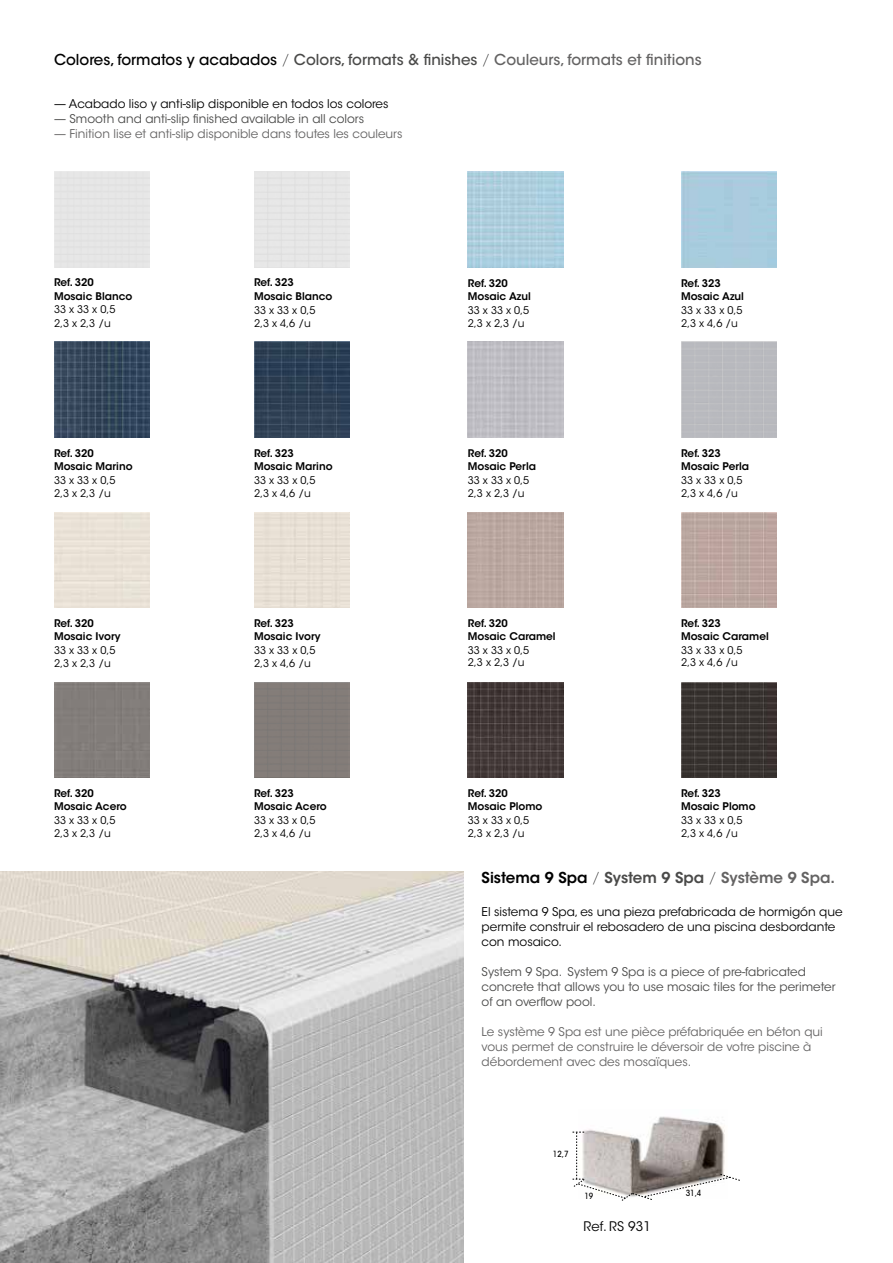
<style>
.page{position:relative;width:893px;height:1263px;background:#fff}
.page>*{position:absolute;margin:0;border:0;box-sizing:border-box;transform-origin:0 0}
.t1{font:500 15px "ITC Avant Garde Std";color:#646363}
.t2{font:600 15px "ITC Avant Garde Std";color:#646363}
.t3{font:13.2px "ITC Avant Garde Std";letter-spacing:.01em;color:#000}
.t4{font:12px/15px "ITC Avant Garde Std";color:#646363}
.t5{font:12px/15px "ITC Avant Garde Std";color:#4a4a49}
.t6{font:12px/15px "ITC Avant Garde Std";color:#000}
.t7{font:600 10.5px/13.5px "ITC Avant Garde Std";color:#000}
.t8{font:10.5px/13.5px "ITC Avant Garde Std";color:#000}
.t9{font:500 condensed 8.4px "ITC Avant Garde Std";color:#000}
.s1{color:#000}
.s2{font-weight:200;color:#000}
.s3{color:#4a4a49}
</style>
<div class="page">
<img style="left:468px;top:172px;width:95px;height:95px">
<div style="left:681px;top:172px;width:96px;height:95px;background:#a8ccdf"></div>
<img style="left:54px;top:342px;width:96px;height:95px">
<img style="left:254px;top:342px;width:96px;height:95px">
<img style="left:468px;top:342px;width:95px;height:95px">
<div style="left:681px;top:342px;width:96px;height:95px;background:#b9babf"></div>
<img style="left:468px;top:512px;width:95px;height:95px">
<img style="left:681px;top:512px;width:96px;height:95px">
<div style="left:54px;top:682px;width:96px;height:96px;background:#827d7a"></div>
<img style="left:468px;top:682px;width:95px;height:96px">
<img style="left:681px;top:682px;width:96px;height:96px">
<img style="left:0;top:872px;width:463px;height:391px">
<img style="left:579px;top:1116px;width:146px;height:16px">
<svg style="left:572px;top:1132px;width:168px;height:69px"></svg>
<h1 class="t1" style="left:54px;top:50px;width:649px"><span class="s1">Colores, formatos y acabados</span> <span class="s2">/</span> <span class="s3">Colors, formats &amp; finishes</span> <span class="s2">/</span> Couleurs, formats et finitions</h1>
<p class="t6" style="left:54px;top:96px;width:336px">— Acabado liso y anti-slip disponible en todos los colores</p>
<p class="t5" style="left:54px;top:111px;width:312px">— Smooth and anti-slip finished available in all colors</p>
<p class="t4" style="left:54px;top:126px;width:350px">— Finition lise et anti-slip disponible dans toutes les couleurs</p>
<p class="t7" style="left:54px;top:276px;width:80px">Ref. 320<br>Mosaic Blanco</p>
<p class="t8" style="left:54px;top:303px;width:63px">33 x 33 x 0,5<br>2,3 x 2,3 /u</p>
<p class="t7" style="left:54px;top:446px;width:80px">Ref. 320<br>Mosaic Marino</p>
<p class="t8" style="left:54px;top:473px;width:63px">33 x 33 x 0,5<br>2,3 x 2,3 /u</p>
<p class="t7" style="left:54px;top:616px;width:68px">Ref. 320<br>Mosaic Ivory</p>
<p class="t8" style="left:54px;top:643px;width:63px">33 x 33 x 0,5<br>2,3 x 2,3 /u</p>
<p class="t7" style="left:54px;top:786px;width:74px">Ref. 320<br>Mosaic Acero</p>
<p class="t8" style="left:54px;top:813px;width:63px">33 x 33 x 0,5<br>2,3 x 2,3 /u</p>
<p class="t7" style="left:254px;top:276px;width:80px">Ref. 323<br>Mosaic Blanco</p>
<p class="t8" style="left:254px;top:303px;width:63px">33 x 33 x 0,5<br>2,3 x 4,6 /u</p>
<p class="t7" style="left:254px;top:446px;width:80px">Ref. 323<br>Mosaic Marino</p>
<p class="t8" style="left:254px;top:473px;width:63px">33 x 33 x 0,5<br>2,3 x 4,6 /u</p>
<p class="t7" style="left:254px;top:616px;width:68px">Ref. 323<br>Mosaic Ivory</p>
<p class="t8" style="left:254px;top:643px;width:63px">33 x 33 x 0,5<br>2,3 x 4,6 /u</p>
<p class="t7" style="left:254px;top:786px;width:74px">Ref. 323<br>Mosaic Acero</p>
<p class="t8" style="left:254px;top:813px;width:63px">33 x 33 x 0,5<br>2,3 x 4,6 /u</p>
<p class="t7" style="left:468px;top:276px;width:64px">Ref. 320<br>Mosaic Azul</p>
<p class="t8" style="left:468px;top:303px;width:63px">33 x 33 x 0,5<br>2,3 x 2,3 /u</p>
<p class="t7" style="left:468px;top:446px;width:70px">Ref. 320<br>Mosaic Perla</p>
<p class="t8" style="left:468px;top:473px;width:63px">33 x 33 x 0,5<br>2,3 x 2,3 /u</p>
<p class="t7" style="left:468px;top:616px;width:89px">Ref. 320<br>Mosaic Caramel</p>
<p class="t8" style="left:468px;top:644px;width:63px;line-height:12.5px">33 x 33 x 0,5<br>2,3 x 2,3 /u</p>
<p class="t7" style="left:681px;top:276px;width:64px">Ref. 323<br>Mosaic Azul</p>
<p class="t8" style="left:681px;top:303px;width:63px">33 x 33 x 0,5<br>2,3 x 4,6 /u</p>
<p class="t7" style="left:681px;top:446px;width:70px">Ref. 323<br>Mosaic Perla</p>
<p class="t8" style="left:681px;top:473px;width:63px">33 x 33 x 0,5<br>2,3 x 4,6 /u</p>
<p class="t7" style="left:681px;top:616px;width:89px">Ref. 323<br>Mosaic Caramel</p>
<p class="t8" style="left:681px;top:644px;width:63px;line-height:12.5px">33 x 33 x 0,5<br>2,3 x 4,6 /u</p>
<p class="t7" style="left:468px;top:786px;width:76px">Ref. 320<br>Mosaic Plomo</p>
<p class="t8" style="left:468px;top:813px;width:63px">33 x 33 x 0,5<br>2,3 x 2,3 /u</p>
<p class="t7" style="left:681px;top:786px;width:76px">Ref. 323<br>Mosaic Plomo</p>
<p class="t8" style="left:681px;top:813px;width:63px">33 x 33 x 0,5<br>2,3 x 4,6 /u</p>
<h1 class="t2" style="left:482px;top:868px;width:355px"><span class="s1">Sistema 9 Spa</span> <span class="s2">/</span> <span class="s3">System 9 Spa</span> <span class="s2">/</span> Système 9 Spa.</h1>
<p class="t6" style="left:482px;top:904px;width:362px">El sistema 9 Spa, es una pieza prefabricada de hormigón que permite construir el rebosadero de una piscina desbordante con mosaico.</p>
<p class="t5" style="left:482px;top:964px;width:355px">System 9 Spa. System 9 Spa is a piece of pre-fabricated concrete that allows you to use mosaic tiles for the perimeter of an overflow pool.</p>
<p class="t4" style="left:482px;top:1024px;width:343px">Le système 9 Spa est une pièce préfabriquée en béton qui vous permet de construire le déversoir de votre piscine à débordement avec des mosaïques.</p>
<p class="t9" style="left:553px;top:1149px;width:17px">12,7</p>
<p class="t9" style="left:584px;top:1191px;width:10px">19</p>
<p class="t3" style="left:584px;top:1218px;width:69px">Ref. RS 931</p>
<p class="t9" style="left:686px;top:1188px;width:17px">31,4</p>
</div>
